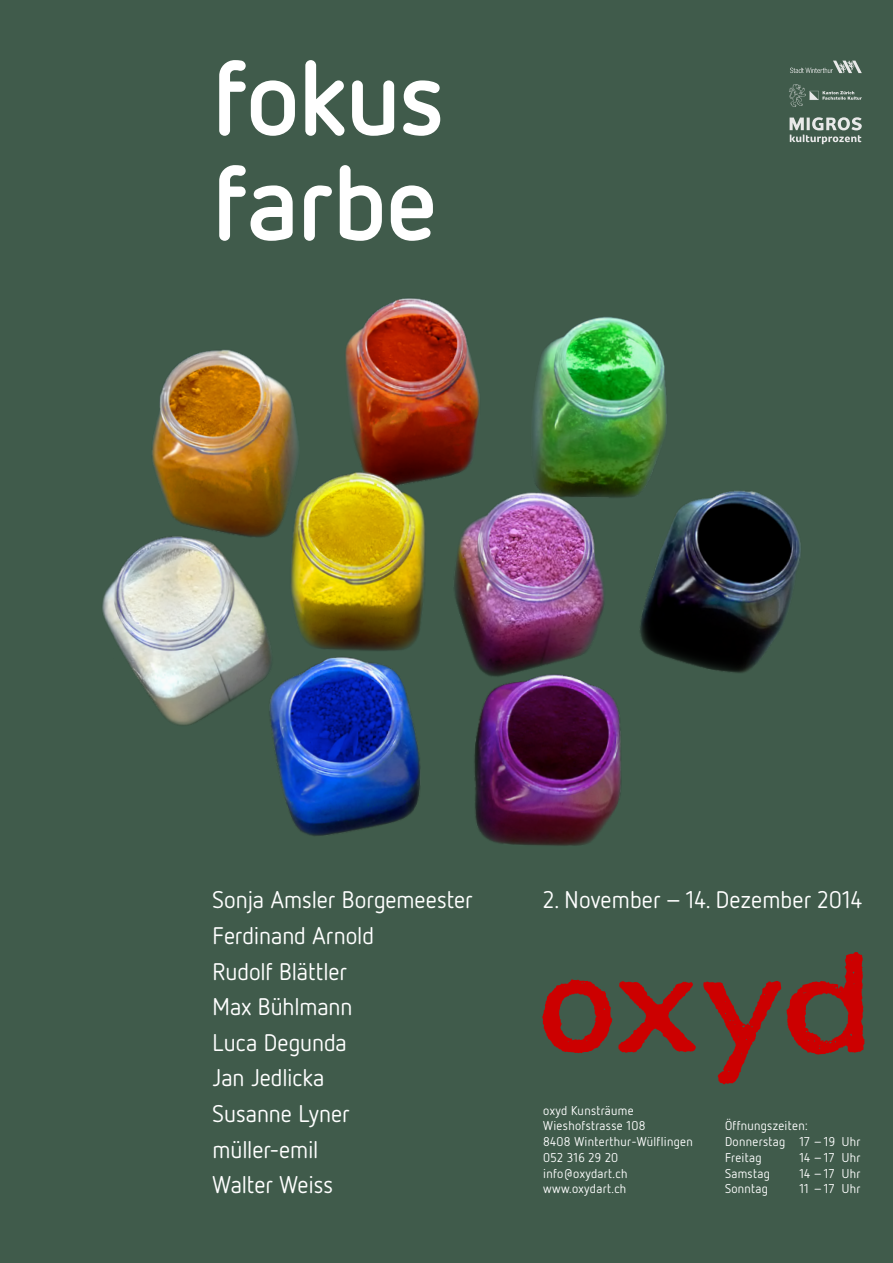
<style>
.page{position:relative;width:893px;height:1263px;background:#405b4b}
.page>*{position:absolute;margin:0;border:0;box-sizing:border-box;transform-origin:0 0}
.t1{font:163.95px "Oxydv 5";color:#c00}
.t2{font:700 105px/105px "Netto OT";letter-spacing:-.01em;color:#fff}
.t3{font:24px/35.6px "Netto OT";color:#fff}
.t4{font:12.75px/15.8px "Netto OT";letter-spacing:.025em;color:#fff}
</style>
<div class="page">
<img style="left:102px;top:298px;width:699px;height:548px">
<svg style="left:790px;top:61px;width:72px;height:12px"></svg>
<svg style="left:789px;top:84px;width:73px;height:23px"></svg>
<svg style="left:790px;top:117px;width:72px;height:27px"></svg>
<h2 class="t2" style="left:213px;top:42px;width:233px">fokus farbe</h2>
<h3 class="t3" style="left:213px;top:881px;width:262px">Sonja Amsler Borgemeester<br>Ferdinand Arnold<br>Rudolf Blättler<br>Max Bühlmann<br>Luca Degunda<br>Jan Jedlicka<br>Susanne Lyner<br>müller-emil<br>Walter Weiss</h3>
<h3 class="t3" style="left:543px;top:881px;width:320px">2. November – 14. Dezember 2014</h3>
<h1 class="t1" style="left:535px;top:937px;width:338px">oxyd</h1>
<p class="t4" style="left:543px;top:1102px;width:151px">oxyd Kunsträume<br>Wieshofstrasse 108<br>8408 Winterthur-Wülflingen<br>052 316 29 20 info@oxydart.ch www.oxydart.ch</p>
<p class="t4" style="left:725px;top:1118px;width:137px">Öffnungszeiten:<br>Donnerstag 17 –19 Uhr<br>Freitag</p>
<p class="t4" style="left:799px;top:1149px;width:63px">14 –17 Uhr</p>
<p class="t4" style="left:725px;top:1165px;width:46px">Samstag</p>
<p class="t4" style="left:799px;top:1165px;width:63px">14 –17 Uhr</p>
<p class="t4" style="left:725px;top:1181px;width:45px">Sonntag</p>
<p class="t4" style="left:799px;top:1181px;width:63px">11 –17 Uhr</p>
</div>
